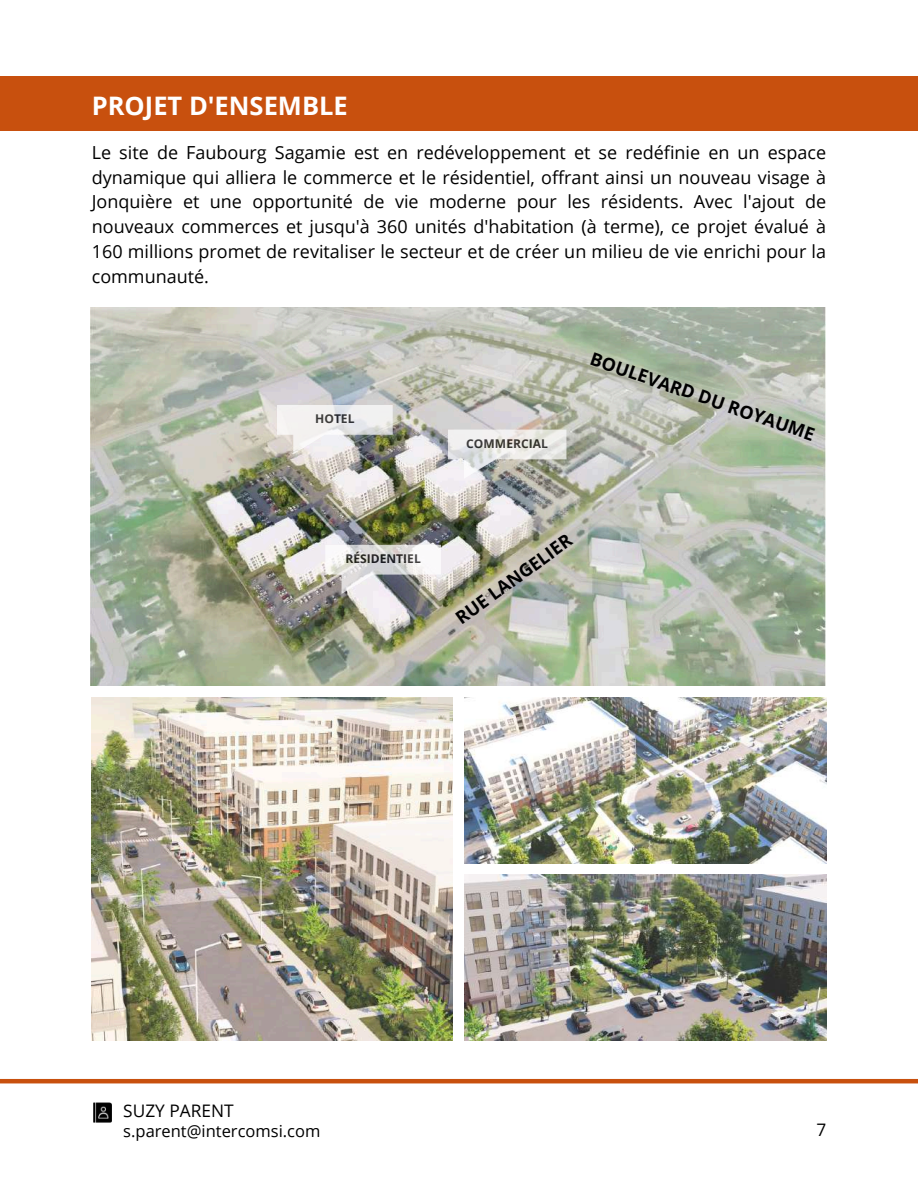
<style>
.page{position:relative;width:918px;height:1188px;background:#fff}
.page>*{position:absolute;margin:0;border:0;box-sizing:border-box;transform-origin:0 0}
.t1{font:700 25.5px "Open Sans";color:#fff}
.t2{font:18px/24.8px "Open Sans";color:#000;text-align:justify}
.t3{font:700 18px "Open Sans";color:#000}
.t4{font:17.25px "Open Sans";color:#000}
.t5{font:16.5px "Open Sans";color:#000}
.t6{font:700 12px "Open Sans";color:#000}
</style>
<div class="page">
<img style="left:92px;top:697px;width:361px;height:343px">
<img style="left:464px;top:697px;width:362px;height:167px">
<img style="left:464px;top:875px;width:362px;height:165px">
<hr style="left:0;top:1079px;width:918px;height:4px;background:#c8500e">
<div style="left:0;top:76px;width:918px;height:55px;background:#c8500e"></div>
<img style="left:93px;top:1102px;width:19px;height:21px">
<img style="left:91px;top:308px;width:734px;height:378px">
<svg style="left:448px;top:430px;width:118px;height:49px"></svg>
<svg style="left:325px;top:545px;width:116px;height:49px"></svg>
<svg style="left:277px;top:405px;width:116px;height:49px"></svg>
<h1 class="t1" style="left:92px;top:88px;width:258px">PROJET D'ENSEMBLE</h1>
<p class="t2" style="left:92px;top:140px;width:736px">Le site de Faubourg Sagamie est en redéveloppement et se redéfinie en un espace dynamique qui alliera le commerce et le résidentiel, offrant ainsi un nouveau visage à Jonquière et une opportunité de vie moderne pour les résidents. Avec l'ajout de nouveaux commerces et jusqu'à 360 unités d'habitation (à terme), ce projet évalué à 160 millions promet de revitaliser le secteur et de créer un milieu de vie enrichi pour la communauté.</p>
<p class="t6" style="left:315px;top:410px;width:41px">HOTEL</p>
<p class="t6" style="left:345px;top:550px;width:77px">RÉSIDENTIEL</p>
<p class="t6" style="left:466px;top:435px;width:83px">COMMERCIAL</p>
<p class="t3" style="left:595px;top:346px;width:238px;rotate:19deg">BOULEVARD DU ROYAUME</p>
<p class="t3" style="left:450px;top:609px;width:140px;rotate:-36deg">RUE LANGELIER</p>
<p class="t4" style="left:123px;top:1099px;width:112px">SUZY PARENT</p>
<p class="t5" style="left:123px;top:1120px;width:199px">s.parent@intercomsi.com</p>
<p class="t4" style="left:816px;top:1118px;width:11px">7</p>
</div>
